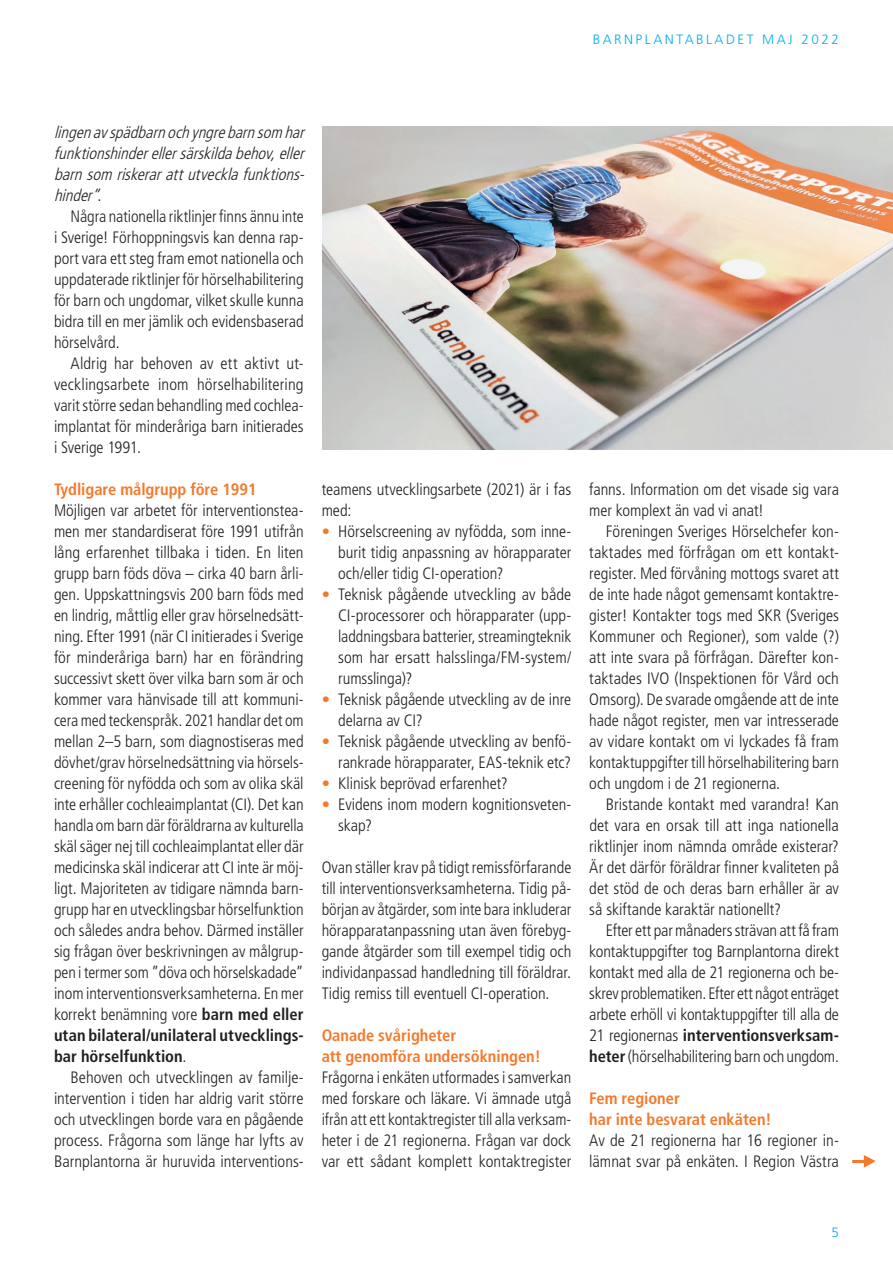
<style>
.page{position:relative;width:893px;height:1263px;background:#fff}
.page>*{position:absolute;margin:0;border:0;box-sizing:border-box;transform-origin:0 0}
.t1{font:300 condensed 16.5px/21px "Frutiger LT Std";letter-spacing:-.005em;color:#231f20;text-align:justify}
.t2{font:italic 300 condensed 16.5px/21px "Frutiger LT Std";color:#231f20;text-align:justify}
.t3{font:700 condensed 16.5px/21px "Frutiger LT Std";letter-spacing:-.005em;color:#f4792d}
.t4{font:300 13.5px "Frutiger LT Std";letter-spacing:.185em;color:#00aeef}
.s1{font-style:normal}
.s2{font-weight:700}
.s3{font-weight:400;color:#f4792d}
</style>
<div class="page">
<img style="left:322px;top:127px;width:571px;height:322px">
<svg style="left:852px;top:1155px;width:24px;height:13px"></svg>
<p class="t4" style="left:593px;top:32px;width:248px">BARNPLANTABLADET MAJ 2022</p>
<p class="t2" style="left:54px;top:122px;width:256px">lingenavspädbarnochyngrebarnsom har funktionshinderellersärskildabehov,eller barnsom riskerarattutvecklafunktions&shy;hinder”<span class="s1">.</span></p>
<p class="t1" style="left:54px;top:206px;width:251px;text-indent:16px">Några nationella riktlinjer finns ännu inte i Sverige! Förhoppningsvis kan denna rap&shy;port vara ett steg fram emot nationella och uppdaterade riktlinjer för hörselhabilitering för barn och ungdomar, vilket skulle kunna bidra till en mer jämlik och evidensbaserad hörselvård.</p>
<p class="t1" style="left:54px;top:353px;width:251px;text-indent:16px">Aldrig har behoven av ett aktivt ut&shy;vecklingsarbete inom hörselhabilitering varit större sedan behandling med cochlea&shy;implantat för minderåriga barn initierades i Sverige 1991.</p>
<p class="t3" style="left:54px;top:479px;width:204px">Tydligare målgrupp före 1991</p>
<p class="t1" style="left:54px;top:500px;width:251px">Möjligen var arbetet för interventionstea&shy;men mer standardiserat före 1991 utifrån lång erfarenhet tillbaka i tiden. En liten grupp barn föds döva – cirka 40 barn årli&shy;gen. Uppskattningsvis 200 barn föds med en lindrig, måttlig eller grav hörselnedsätt&shy;ning. Efter 1991 (när CI initierades i Sverige för minderåriga barn) har en förändring successivt skett över vilka barn som är och kommer vara hänvisade till att kommuni&shy;cera med teckenspråk. 2021 handlar det om mellan 2–5 barn, som diagnostiseras med dövhet/grav hörselnedsättning via hörsels&shy;creening för nyfödda och som av olika skäl inte erhåller cochleaimplantat (CI). Det kan handla om barn där föräldrarna av kulturella skäl säger nej till cochleaimplantat eller där medicinska skäl indicerar att CI inte är möj&shy;ligt. Majoriteten av tidigare nämnda barn&shy;grupp har en utvecklingsbar hörselfunktion och således andra behov. Därmed inställer sig frågan över beskrivningen av målgrup&shy;pen i termer som ”döva och hörselskadade” inom interventionsverksamheterna. En mer korrekt benämning vore <span class="s2">barn med eller utan bilateral/unilateral utvecklings&shy;bar hörselfunktion</span>.</p>
<p class="t1" style="left:54px;top:1067px;width:251px;text-indent:16px">Behoven och utvecklingen av familje&shy;intervention i tiden har aldrig varit större och utvecklingen borde vara en pågående process. Frågorna som länge har lyfts av Barnplantorna är huruvida interventions-</p>
<p class="t1" style="left:322px;top:479px;width:251px">teamens utvecklingsarbete (2021) är i fas med:</p>
<p class="t1" style="left:338px;top:521px;width:235px;text-indent:-16px"><span class="s3">•</span> Hörselscreening av nyfödda, som inne&shy;burit tidig anpassning av hörapparater och/eller tidig CI-operation?</p>
<p class="t1" style="left:338px;top:584px;width:235px;text-indent:-16px"><span class="s3">•</span> Teknisk pågående utveckling av både CI-processorer och hörapparater (upp&shy;laddningsbara batterier, streamingteknik som har ersatt halsslinga/FM-system/ rumsslinga)?</p>
<p class="t1" style="left:338px;top:689px;width:235px;text-indent:-16px"><span class="s3">•</span> Teknisk pågående utveckling av de inre delarna av CI?</p>
<p class="t1" style="left:322px;top:731px;width:251px;text-align:right"><span class="s3">•</span> Teknisk pågående utveckling av benfö&shy;rankrade hörapparater, EAS-teknik etc?</p>
<p class="t1" style="left:322px;top:773px;width:188px"><span class="s3">•</span> Klinisk beprövad erfarenhet?</p>
<p class="t1" style="left:338px;top:794px;width:235px;text-indent:-16px"><span class="s3">•</span> Evidens inom modern kognitionsveten&shy;skap?</p>
<p class="t1" style="left:322px;top:857px;width:251px">Ovan ställer krav på tidigt remissförfarande till interventionsverksamheterna. Tidig på&shy;början av åtgärder, som inte bara inkluderar hörapparatanpassning utan även förebyg&shy;gande åtgärder som till exempel tidig och individanpassad handledning till föräldrar.<br>Tidig remiss till eventuell CI-operation.</p>
<p class="t3" style="left:322px;top:1025px;width:221px">Oanade svårigheter<br>att genomföra undersökningen!</p>
<p class="t1" style="left:322px;top:1067px;width:251px">Frågorna i enkäten utformades i samverkan med forskare och läkare. Vi ämnade utgå ifrån att ett kontaktregister till alla verksam&shy;heter i de 21 regionerna. Frågan var dock var ett sådant komplett kontaktregister</p>
<p class="t1" style="left:589px;top:479px;width:251px">fanns. Information om det visade sig vara mer komplext än vad vi anat!</p>
<p class="t1" style="left:589px;top:521px;width:251px;text-indent:16px">Föreningen Sveriges Hörselchefer kon&shy;taktades med förfrågan om ett kontakt&shy;register. Med förvåning mottogs svaret att de inte hade något gemensamt kontaktre&shy;gister! Kontakter togs med SKR (Sveriges Kommuner och Regioner), som valde (?) att inte svara på förfrågan. Därefter kon&shy;taktades IVO (Inspektionen för Vård och Omsorg). De svarade omgående att de inte hade något register, men var intresserade av vidare kontakt om vi lyckades få fram kontaktuppgifter till hörselhabilitering barn och ungdom i de 21 regionerna.</p>
<p class="t1" style="left:589px;top:794px;width:251px;text-indent:16px">Bristande kontakt med varandra! Kan det vara en orsak till att inga nationella riktlinjer inom nämnda område existerar?<br>Är det därför föräldrar finner kvaliteten på det stöd de och deras barn erhåller är av så skiftande karaktär nationellt?</p>
<p class="t1" style="left:589px;top:920px;width:251px;text-indent:16px">Efter ett par månaders strävan att få fram kontaktuppgifter tog Barnplantorna direkt kontakt med alla de 21 regionerna och be&shy;skrev problematiken. Efter ett något enträget arbete erhöll vi kontaktuppgifter till alla de 21 regionernas <span class="s2">interventionsverksam&shy;heter</span> (hörselhabilitering barn och ungdom.</p>
<p class="t3" style="left:589px;top:1088px;width:184px">Fem regioner<br>har inte besvarat enkäten!</p>
<p class="t1" style="left:589px;top:1130px;width:251px">Av de 21 regionerna har 16 regioner in&shy;lämnat svar på enkäten. I Region Västra</p>
<p class="t4" style="left:831px;top:1225px;width:9px">5</p>
</div>
